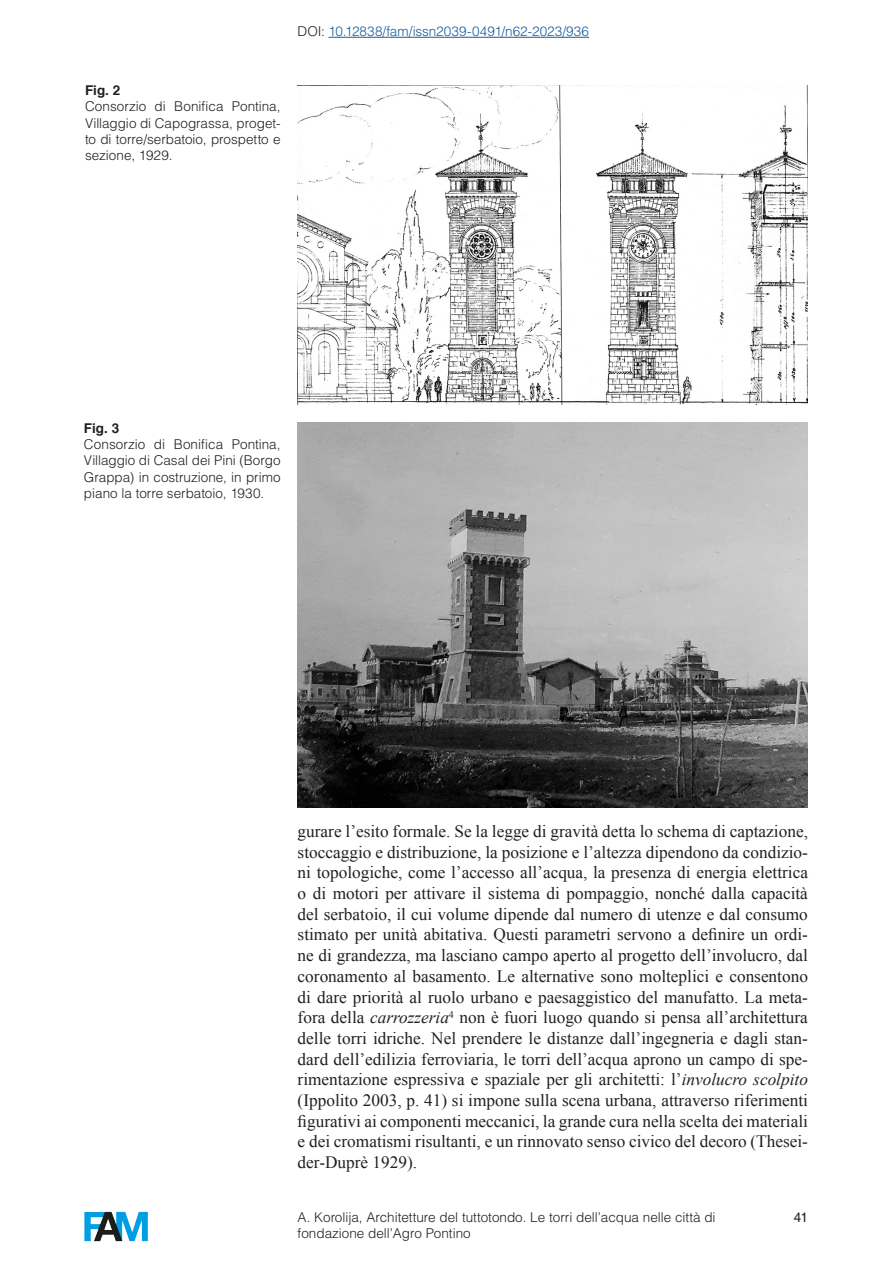
<style>
.page{position:relative;width:893px;height:1263px;background:#fff}
.page>*{position:absolute;margin:0;border:0;box-sizing:border-box;transform-origin:0 0}
.t1{font:17.25px/20.7px "Times New Roman";color:#231f20;text-align:justify}
.Testo_Dida{font:300 13.5px/16.2px "Helvetica LT Std";color:#231f20;text-align:justify}
.t2{font:300 13.5px "Helvetica LT Std";color:#175d9e}
.Fig__N{font:700 13.5px "Helvetica";color:#231f20}
.t3{font:13.5px "Helvetica";color:#231f20}
.s1{color:#231f20}
.s2{font-style:italic}
</style>
<div class="page">
<img style="left:298px;top:85px;width:510px;height:320px">
<img style="left:298px;top:423px;width:510px;height:385px">
<hr style="left:329px;top:37px;width:260px;height:1px;background:#175d9e">
<img style="left:84px;top:1211px;width:64px;height:31px">
<p class="t2" style="left:298px;top:23px;width:293px"><span class="s1">DOI:</span> 10.12838/fam/issn2039-0491/n62-2023/936</p>
<p class="Fig__N" style="left:85px;top:80px;width:37px">Fig. 2</p>
<p class="Testo_Dida" style="left:85px;top:98px;width:197px">Consorzio di Bonifica Pontina, Villaggio di Capograssa, proget&shy;to di torre/serbatoio, prospetto e sezione, 1929.</p>
<p class="Fig__N" style="left:84px;top:417px;width:37px">Fig. 3</p>
<p class="Testo_Dida" style="left:84px;top:436px;width:198px">Consorzio di Bonifica Pontina, Villaggio di Casal dei Pini (Borgo Grappa) in costruzione, in primo piano la torre serbatoio, 1930.</p>
<p class="t1" style="left:298px;top:820px;width:512px">gurare l’esito formale. Se la legge di gravità detta lo schema di captazione, stoccaggio e distribuzione, la posizione e l’altezza dipendono da condizio&shy;ni topologiche, come l’accesso all’acqua, la presenza di energia elettrica o di motori per attivare il sistema di pompaggio, nonché dalla capacità del serbatoio, il cui volume dipende dal numero di utenze e dal consumo stimato per unità abitativa. Questi parametri servono a definire un ordi&shy;ne di grandezza, ma lasciano campo aperto al progetto dell’involucro, dal coronamento al basamento. Le alternative sono molteplici e consentono di dare priorità al ruolo urbano e paesaggistico del manufatto. La meta&shy;fora della <span class="s2">carrozzeria</span><sup>4</sup> non è fuori luogo quando si pensa all’architettura delle torri idriche. Nel prendere le distanze dall’ingegneria e dagli stan&shy;dard dell’edilizia ferroviaria, le torri dell’acqua aprono un campo di spe&shy;rimentazione espressiva e spaziale per gli architetti: l’<span class="s2">involucro scolpito </span>(Ippolito 2003, p. 41) si impone sulla scena urbana, attraverso riferimenti figurativi ai componenti meccanici, la grande cura nella scelta dei materiali e dei cromatismi risultanti, e un rinnovato senso civico del decoro (Thesei&shy;der-Duprè 1929).</p>
<p class="Testo_Dida" style="left:298px;top:1208px;width:419px">A. Korolija, Architetture del tuttotondo. Le torri dell’acqua nelle città di fondazione dell’Agro Pontino</p>
<p class="t3" style="left:794px;top:1209px;width:16px">41</p>
</div>
